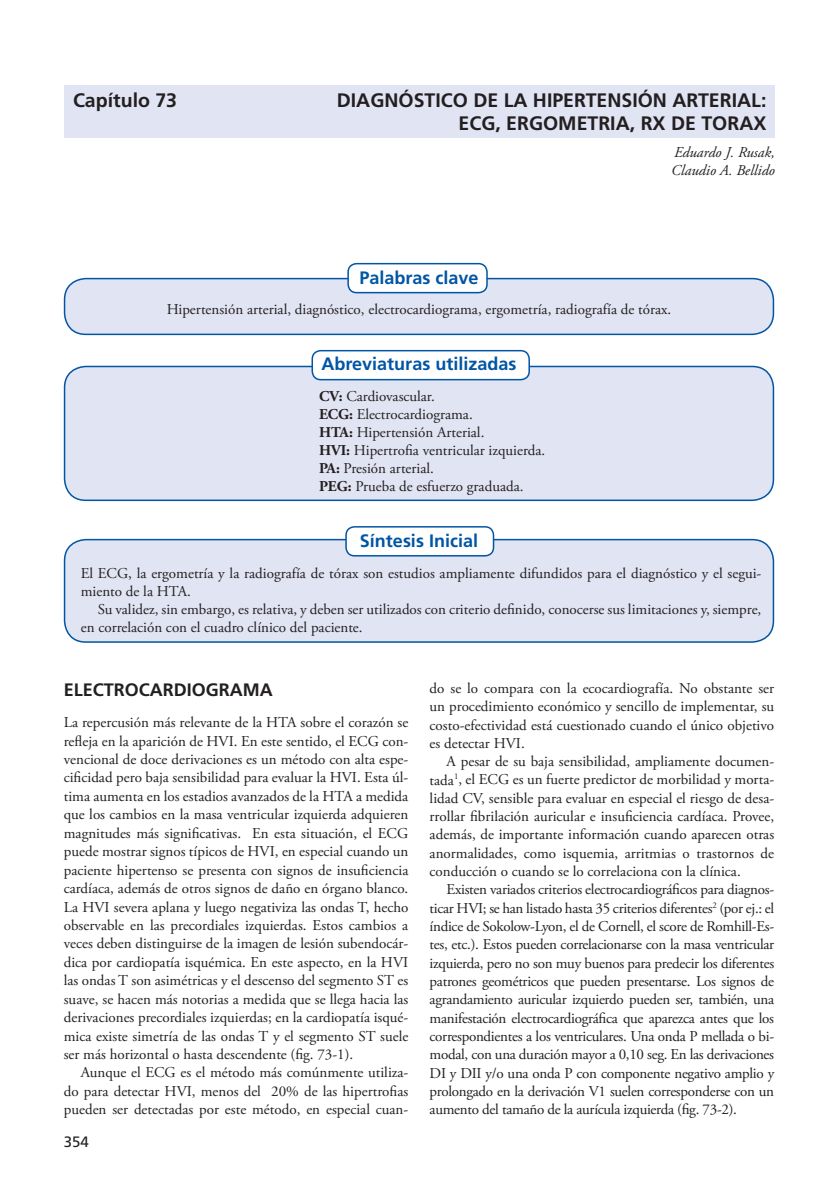
<style>
.page{position:relative;width:838px;height:1178px;background:#fff}
.page>*{position:absolute;margin:0;border:0;box-sizing:border-box;transform-origin:0 0}
.t1{font:700 19.5px/23.4px "Frutiger";color:#231f20;text-align:right}
.t2{font:700 18px "Frutiger";color:#0055a4}
.t3{font:700 18px "Frutiger";color:#231f20}
.t4{font:15px/18.3px "Adobe Garamond Pro";color:#231f20;text-align:justify}
.t5{font:italic 15px/18px "Adobe Garamond Pro";color:#231f20}
.t6{font:15px "Frutiger";color:#231f20}
.s1{font-weight:700}
</style>
<div class="page">
<div style="left:65px;top:85px;width:710px;height:52px;background:#e1e4f3"></div>
<div style="left:65px;top:366px;width:708px;height:134px;background:#e1e4f3;border-radius:21px"></div>
<div style="left:64px;top:366px;width:710px;height:135px;border:2px solid #0055a4;border-radius:21px"></div>
<div style="left:312px;top:351px;width:217px;height:29px;background:#fff;border-radius:9px"></div>
<div style="left:311px;top:350px;width:219px;height:30px;border:2px solid #0055a4;border-radius:9px"></div>
<div style="left:65px;top:540px;width:708px;height:102px;background:#e1e4f3;border-radius:21px"></div>
<div style="left:64px;top:539px;width:710px;height:104px;border:2px solid #0055a4;border-radius:21px"></div>
<div style="left:346px;top:527px;width:147px;height:29px;background:#fff;border-radius:9px"></div>
<div style="left:345px;top:526px;width:149px;height:30px;border:2px solid #0055a4;border-radius:9px"></div>
<div style="left:65px;top:279px;width:708px;height:55px;background:#e1e4f3;border-radius:21px"></div>
<div style="left:64px;top:278px;width:710px;height:57px;border:2px solid #0055a4;border-radius:21px"></div>
<div style="left:348px;top:264px;width:139px;height:29px;background:#fff;border-radius:9px"></div>
<div style="left:347px;top:263px;width:141px;height:30px;border:2px solid #0055a4;border-radius:9px"></div>
<h1 class="t1" style="left:73px;top:88px;width:106px">Capítulo 73</h1>
<h1 class="t1" style="left:337px;top:88px;width:431px">DIAGNÓSTICO DE LA HIPERTENSIÓN ARTERIAL:<br>ECG, ERGOMETRIA, RX DE TORAX</h1>
<p class="t5" style="left:671px;top:143px;width:105px">Eduardo J. Rusak,<br>Claudio A. Bellido</p>
<p class="t2" style="left:359px;top:267px;width:121px">Palabras clave</p>
<p class="t4" style="left:167px;top:301px;width:506px">Hipertensión arterial, diagnóstico, electrocardiograma, ergometría, radiografía de tórax.</p>
<p class="t2" style="left:321px;top:353px;width:196px">Abreviaturas utilizadas</p>
<p class="t4" style="left:319px;top:388px;width:228px;text-align:left"><span class="s1">CV:</span> Cardiovascular.<br><span class="s1">ECG:</span> Electrocardiograma.<br><span class="s1">HTA:</span> Hipertensión Arterial.<br><span class="s1">HVI:</span> Hipertrofia ventricular izquierda.<br><span class="s1">PA:</span> Presión arterial.<br><span class="s1">PEG:</span> Prueba de esfuerzo graduada.</p>
<p class="t2" style="left:360px;top:530px;width:120px">Síntesis Inicial</p>
<p class="t4" style="left:81px;top:564px;width:682px">El ECG, la ergometría y la radiografía de tórax son estudios ampliamente difundidos para el diagnóstico y el segui&shy;miento de la HTA.</p>
<p class="t4" style="left:81px;top:600px;width:682px;text-indent:17px">Su validez, sin embargo, es relativa, y deben ser utilizados con criterio definido, conocerse sus limitaciones y, siempre, en correlación con el cuadro clínico del paciente.</p>
<p class="t3" style="left:64px;top:679px;width:210px">ELECTROCARDIOGRAMA</p>
<p class="t4" style="left:64px;top:714px;width:346px">La repercusión más relevante de la HTA sobre el corazón se refleja en la aparición de HVI. En este sentido, el ECG con&shy;vencional de doce derivaciones es un método con alta espe&shy;cificidad pero baja sensibilidad para evaluar la HVI. Esta úl&shy;tima aumenta en los estadios avanzados de la HTA a medida que los cambios en la masa ventricular izquierda adquieren magnitudes más significativas. En esta situación, el ECG puede mostrar signos típicos de HVI, en especial cuando un paciente hipertenso se presenta con signos de insuficiencia cardíaca, además de otros signos de daño en órgano blanco.<br>La HVI severa aplana y luego negativiza las ondas T, hecho observable en las precordiales izquierdas. Estos cambios a veces deben distinguirse de la imagen de lesión subendocár&shy;dica por cardiopatía isquémica. En este aspecto, en la HVI las ondas T son asimétricas y el descenso del segmento ST es suave, se hacen más notorias a medida que se llega hacia las derivaciones precordiales izquierdas; en la cardiopatía isqué&shy;mica existe simetría de las ondas T y el segmento ST suele ser más horizontal o hasta descendente (fig. 73-1).</p>
<p class="t4" style="left:64px;top:1064px;width:346px;text-indent:17px">Aunque el ECG es el método más comúnmente utiliza&shy;do para detectar HVI, menos del 20% de las hipertrofias pueden ser detectadas por este método, en especial cuan-</p>
<p class="t6" style="left:64px;top:1133px;width:27px">354</p>
<p class="t4" style="left:429px;top:679px;width:346px">do se lo compara con la ecocardiografía. No obstante ser un procedimiento económico y sencillo de implementar, su costo-efectividad está cuestionado cuando el único objetivo es detectar HVI.</p>
<p class="t4" style="left:429px;top:753px;width:346px;text-indent:17px">A pesar de su baja sensibilidad, ampliamente documen&shy;tada<sup>1</sup>, el ECG es un fuerte predictor de morbilidad y morta&shy;lidad CV, sensible para evaluar en especial el riesgo de desa&shy;rrollar fibrilación auricular e insuficiencia cardíaca. Provee, además, de importante información cuando aparecen otras anormalidades, como isquemia, arritmias o trastornos de conducción o cuando se lo correlaciona con la clínica.</p>
<p class="t4" style="left:429px;top:881px;width:346px;text-indent:17px">Existen variados criterios electrocardiográficos para diagnos&shy;ticar HVI; se han listado hasta 35 criterios diferentes<sup>2</sup> (por ej.: el índice de Sokolow-Lyon, el de Cornell, el score de Romhill-Es&shy;tes, etc.). Estos pueden correlacionarse con la masa ventricular izquierda, pero no son muy buenos para predecir los diferentes patrones geométricos que pueden presentarse. Los signos de agrandamiento auricular izquierdo pueden ser, también, una manifestación electrocardiográfica que aparezca antes que los correspondientes a los ventriculares. Una onda P mellada o bi&shy;modal, con una duración mayor a 0,10 seg. En las derivaciones DI y DII y/o una onda P con componente negativo amplio y prolongado en la derivación V1 suelen corresponderse con un aumento del tamaño de la aurícula izquierda (fig. 73-2).</p>
</div>
